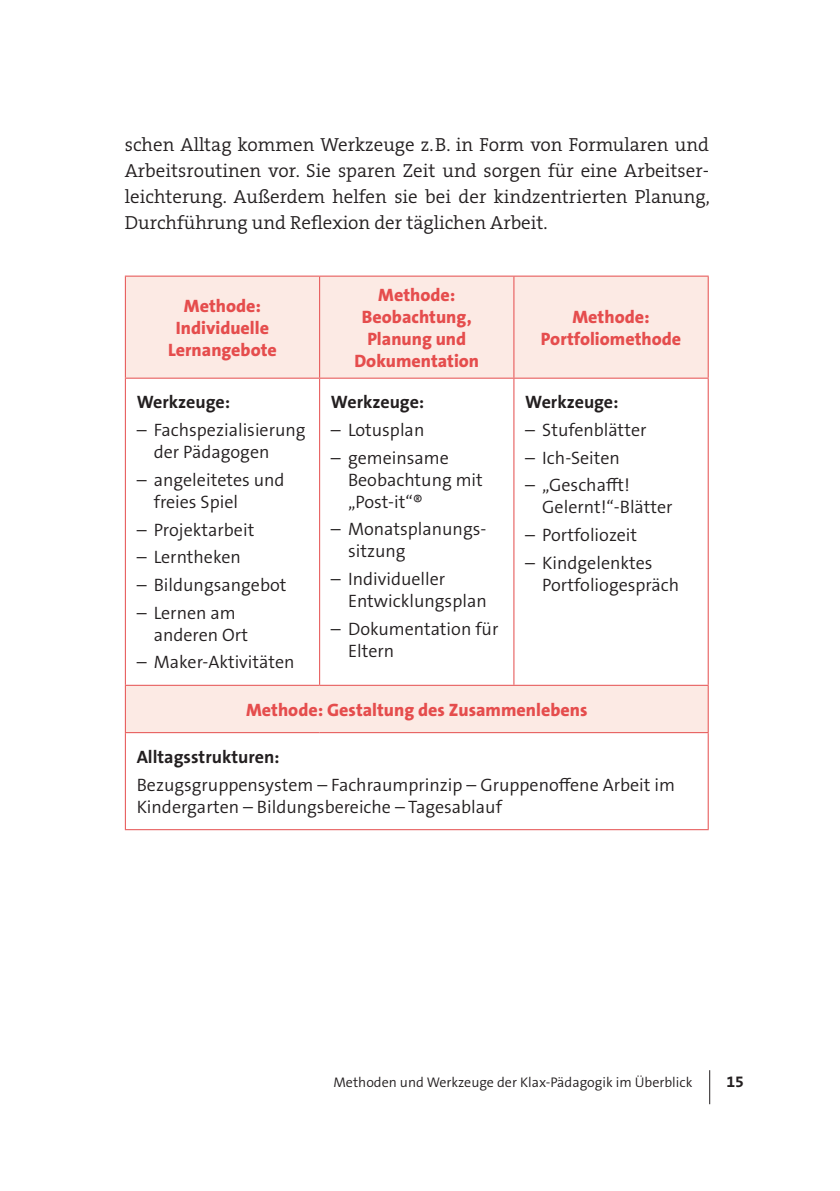
<style>
.page{position:relative;width:840px;height:1191px;background:#fff}
.page>*{position:absolute;margin:0;border:0;box-sizing:border-box;transform-origin:0 0}
.t1{font:300 19px/26px "The Serif B W4";color:#231f20;text-align:justify}
.t2{font:300 18px/22px "The Sans B W4";color:#231f20}
.t3{font:800 18px/22px "The Sans B W8";color:#e54d4d;text-align:center}
.t4{font:700 18px "The Sans B W7";color:#231f20}
.t5{font:700 16px "The Serif B W7";color:#231f20}
.t6{font:300 14px "The Sans B W4";color:#231f20}
.s1{font-family:"The Serif B W4"}
</style>
<div class="page">
<hr style="left:709px;top:1070px;width:1px;height:34px;background:#231f20">
<div style="left:126px;top:277px;width:581px;height:101px;background:#fceae4"></div>
<svg style="left:126px;top:379px;width:581px;height:355px"></svg>
<hr style="left:125px;top:276px;width:194px;height:1px;background:#e54d4d">
<hr style="left:125px;top:277px;width:1px;height:101px;background:#e54d4d">
<hr style="left:319px;top:276px;width:194px;height:1px;background:#e54d4d">
<hr style="left:319px;top:277px;width:1px;height:101px;background:#e54d4d">
<hr style="left:513px;top:276px;width:195px;height:1px;background:#e54d4d">
<hr style="left:513px;top:277px;width:1px;height:101px;background:#e54d4d">
<hr style="left:707px;top:277px;width:1px;height:101px;background:#e54d4d">
<hr style="left:125px;top:378px;width:194px;height:1px;background:#e54d4d">
<hr style="left:125px;top:379px;width:1px;height:306px;background:#e54d4d">
<hr style="left:319px;top:378px;width:194px;height:1px;background:#e54d4d">
<hr style="left:319px;top:379px;width:1px;height:306px;background:#e54d4d">
<hr style="left:513px;top:378px;width:195px;height:1px;background:#e54d4d">
<hr style="left:513px;top:379px;width:1px;height:306px;background:#e54d4d">
<hr style="left:707px;top:379px;width:1px;height:306px;background:#e54d4d">
<hr style="left:125px;top:685px;width:194px;height:1px;background:#e54d4d">
<hr style="left:125px;top:686px;width:1px;height:46px;background:#e54d4d">
<hr style="left:319px;top:685px;width:389px;height:1px;background:#e54d4d">
<hr style="left:707px;top:686px;width:1px;height:46px;background:#e54d4d">
<hr style="left:125px;top:732px;width:194px;height:1px;background:#e54d4d">
<hr style="left:125px;top:733px;width:1px;height:96px;background:#e54d4d">
<hr style="left:319px;top:732px;width:389px;height:1px;background:#e54d4d">
<hr style="left:707px;top:733px;width:1px;height:96px;background:#e54d4d">
<hr style="left:125px;top:829px;width:583px;height:1px;background:#e54d4d">
<p class="t1" style="left:125px;top:133px;width:586px">schen Alltag kommen Werkzeuge z. B. in Form von Formularen und Arbeitsroutinen vor. Sie sparen Zeit und sorgen für eine Arbeitser&shy;leichterung. Außerdem helfen sie bei der kindzentrierten Planung, Durchführung und Reflexion der täglichen Arbeit.</p>
<p class="t3" style="left:168px;top:295px;width:110px">Methode:<br>Individuelle<br>Lernangebote</p>
<p class="t3" style="left:354px;top:284px;width:126px">Methode:<br>Beobachtung,<br>Planung und<br>Dokumentation</p>
<p class="t4" style="left:137px;top:394px;width:95px">Werkzeuge:</p>
<p class="t2" style="left:154px;top:420px;width:153px;text-indent:-17px"><span class="s1">–</span> Fachspezialisierung der Pädagogen</p>
<p class="t2" style="left:154px;top:469px;width:132px;text-indent:-17px"><span class="s1">–</span> angeleitetes und freies Spiel</p>
<p class="t2" style="left:137px;top:519px;width:119px"><span class="s1">–</span> Projektarbeit</p>
<p class="t2" style="left:137px;top:547px;width:106px"><span class="s1">–</span> Lerntheken</p>
<p class="t2" style="left:137px;top:574px;width:151px"><span class="s1">–</span> Bildungsangebot</p>
<p class="t2" style="left:154px;top:602px;width:96px;text-indent:-17px"><span class="s1">–</span> Lernen am anderen Ort</p>
<p class="t2" style="left:137px;top:652px;width:159px"><span class="s1">–</span> Maker-Aktivitäten</p>
<p class="t4" style="left:331px;top:393px;width:95px">Werkzeuge:</p>
<p class="t2" style="left:331px;top:420px;width:95px"><span class="s1">–</span> Lotusplan</p>
<p class="t2" style="left:348px;top:447px;width:136px;text-indent:-17px"><span class="s1">–</span> gemeinsame<br>Beobachtung mit „Post-it“®</p>
<p class="t2" style="left:348px;top:519px;width:140px;text-indent:-17px"><span class="s1">–</span> Monatsplanungs&shy;sitzung</p>
<p class="t2" style="left:348px;top:569px;width:140px;text-indent:-17px"><span class="s1">–</span> Individueller<br>Entwicklungsplan</p>
<p class="t2" style="left:348px;top:618px;width:152px;text-indent:-17px"><span class="s1">–</span> Dokumentation für<br>Eltern</p>
<p class="t3" style="left:540px;top:306px;width:142px">Methode:<br>Portfoliomethode</p>
<p class="t4" style="left:525px;top:393px;width:95px">Werkzeuge:</p>
<p class="t2" style="left:525px;top:420px;width:123px"><span class="s1">–</span> Stufenblätter</p>
<p class="t2" style="left:525px;top:447px;width:96px"><span class="s1">–</span> Ich-Seiten</p>
<p class="t2" style="left:542px;top:475px;width:132px;text-indent:-17px"><span class="s1">–</span> „Geschafft!<br>Gelernt!“-Blätter</p>
<p class="t2" style="left:525px;top:525px;width:113px"><span class="s1">–</span> Portfoliozeit</p>
<p class="t2" style="left:542px;top:552px;width:138px;text-indent:-17px"><span class="s1">–</span> Kindgelenktes<br>Portfoliogespräch</p>
<p class="t3" style="left:246px;top:699px;width:342px">Methode: Gestaltung des Zusammenlebens</p>
<p class="t4" style="left:137px;top:748px;width:144px">Alltagsstrukturen:</p>
<p class="t2" style="left:137px;top:774px;width:539px">Bezugsgruppensystem – Fachraumprinzip – Gruppenoffene Arbeit im<br>Kindergarten – Bildungsbereiche – Tagesablauf</p>
<p class="t6" style="left:333px;top:1075px;width:360px">Methoden und Werkzeuge der Klax-Pädagogik im Überblick</p>
<p class="t5" style="left:726px;top:1075px;width:19px">15</p>
</div>
